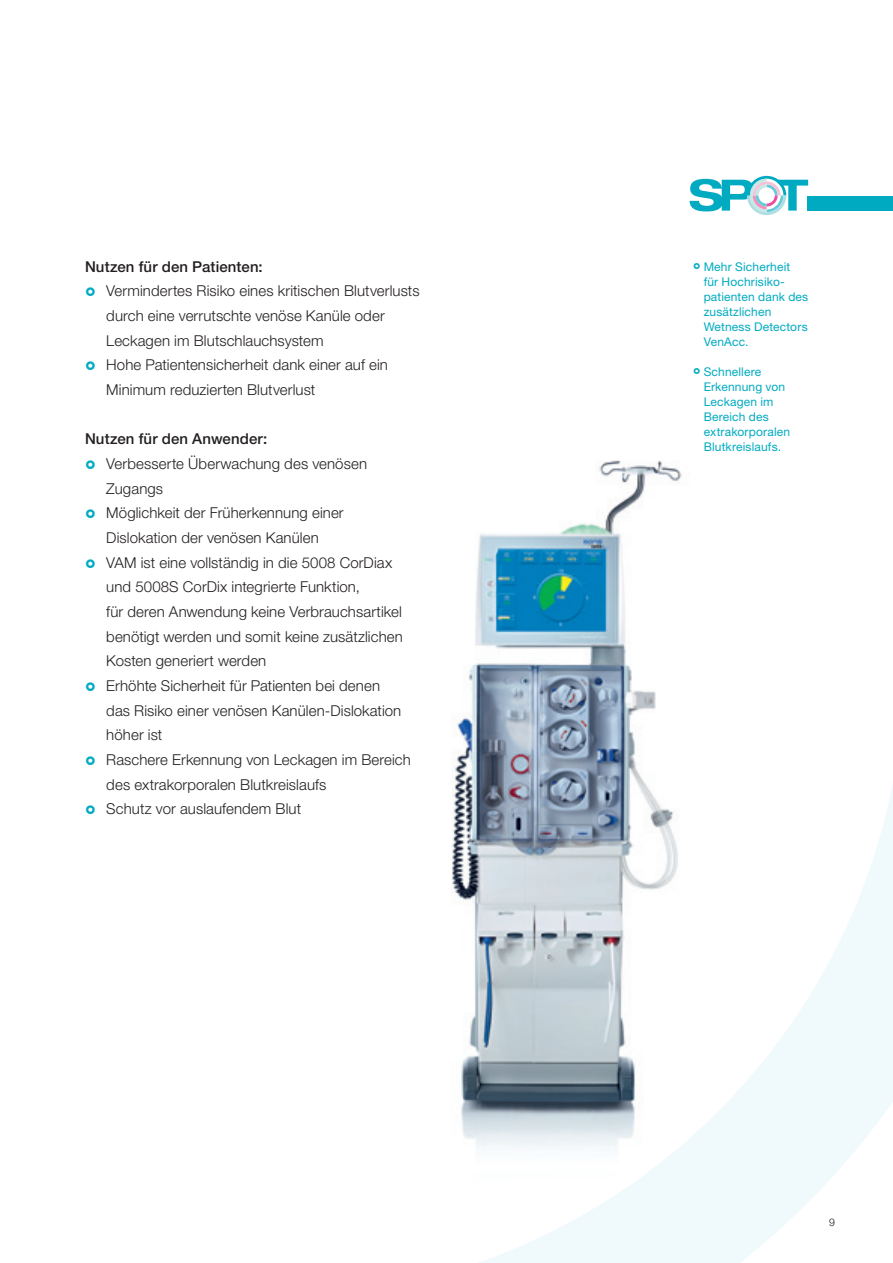
<style>
.page{position:relative;width:893px;height:1263px;background:#fff}
.page>*{position:absolute;margin:0;border:0;box-sizing:border-box;transform-origin:0 0}
.t1{font:300 15px/24.6px "Helvetica Neue LTW1 G";letter-spacing:.005em;color:#231f20}
.t2{font:500 15px "Helvetica Neue LTW1 G";letter-spacing:.01em;color:#231f20}
.t3{font:12px/15px "Helvetica Neue LTW1 G";letter-spacing:.015em;color:#00abc1}
.t4{font:300 10.5px "Helvetica Neue LTW1 G";color:#231f20}
</style>
<div class="page">
<svg style="left:690px;top:176px;width:118px;height:39px"></svg>
<div style="left:808px;top:196px;width:85px;height:14px;background:#00abc1"></div>
<img style="left:475px;top:460px;width:207px;height:201px">
<svg style="left:451px;top:661px;width:442px;height:602px"></svg>
<p class="t2" style="left:85px;top:257px;width:179px">Nutzen für den Patienten:</p>
<p class="t1" style="left:106px;top:279px;width:315px">Vermindertes Risiko eines kritischen Blutverlusts durch eine verrutschte venöse Kanüle oder Leckagen im Blutschlauchsystem<br>Hohe Patientensicherheit dank einer auf ein Minimum reduzierten Blutverlust</p>
<p class="t2" style="left:85px;top:430px;width:184px">Nutzen für den Anwender:</p>
<p class="t1" style="left:106px;top:451px;width:306px">Verbesserte Überwachung des venösen Zugangs<br>Möglichkeit der Früherkennung einer Dislokation der venösen Kanülen<br>VAM ist eine vollständig in die 5008 CorDiax und 5008S CorDix integrierte Funktion,<br>für deren Anwendung keine Verbrauchsartikel benötigt werden und somit keine zusätzlichen Kosten generiert werden<br>Erhöhte Sicherheit für Patienten bei denen<br>das Risiko einer venösen Kanülen-Dislokation höher ist<br>Raschere Erkennung von Leckagen im Bereich des extrakorporalen Blutkreislaufs<br>Schutz vor auslaufendem Blut</p>
<p class="t3" style="left:704px;top:259px;width:106px">Mehr Sicherheit<br>für Hochrisiko&shy;patienten dank des zusätzlichen<br>Wetness Detectors<br>VenAcc.</p>
<p class="t3" style="left:704px;top:364px;width:88px">Schnellere<br>Erkennung von<br>Leckagen im<br>Bereich des extrakorporalen<br>Blutkreislaufs.</p>
<p class="t4" style="left:829px;top:1215px;width:7px">9</p>
</div>
